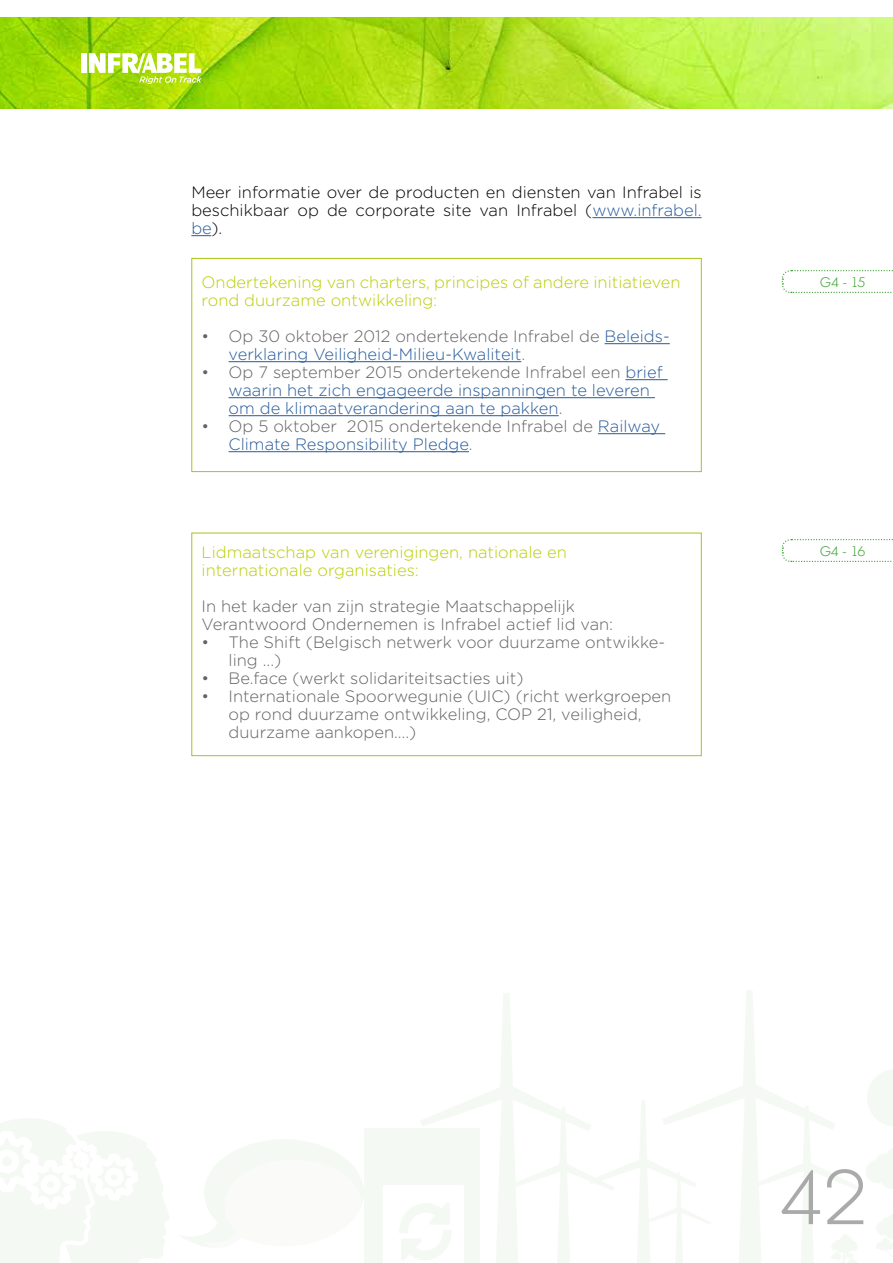
<style>
.page{position:relative;width:893px;height:1263px;background:#fff}
.page>*{position:absolute;margin:0;border:0;box-sizing:border-box;transform-origin:0 0}
.t1{font:300 75px "Montreal";color:#9d9b9c}
.t2{font:300 16.5px/18px "Gotham Rounded";color:#646363}
.t3{font:300 16.5px/18px "Gotham Rounded";color:#275b9b}
.t4{font:300 16.5px/18px "Gotham Rounded";color:#b9ce00}
.t5{font:300 16.5px/18px "Gotham Rounded";color:#000;text-align:justify}
.t6{font:300 13.5px "Montreal";letter-spacing:-.045em;color:#3fa535}
.s1{color:#275b9b}
.s2{color:#646363}
</style>
<div class="page">
<img style="left:0;top:17px;width:893px;height:91px">
<hr style="left:592px;top:217px;width:110px;height:1px;background:#275b9b">
<svg style="left:191px;top:235px;width:20px;height:1px"></svg>
<div style="left:191px;top:258px;width:511px;height:214px;border:1px solid #a5c715"></div>
<hr style="left:605px;top:343px;width:65px;height:1px;background:#275b9b">
<hr style="left:229px;top:361px;width:292px;height:1px;background:#275b9b">
<hr style="left:625px;top:379px;width:43px;height:1px;background:#275b9b">
<hr style="left:229px;top:397px;width:426px;height:1px;background:#275b9b">
<hr style="left:229px;top:415px;width:330px;height:1px;background:#275b9b">
<hr style="left:598px;top:433px;width:67px;height:1px;background:#275b9b">
<hr style="left:229px;top:451px;width:240px;height:1px;background:#275b9b">
<div style="left:191px;top:533px;width:511px;height:223px;border:1px solid #a5c715"></div>
<svg style="left:866px;top:1069px;width:27px;height:119px"></svg>
<svg style="left:876px;top:1214px;width:17px;height:42px"></svg>
<div style="left:364px;top:1128px;width:116px;height:135px;background:#f5f9f3"></div>
<svg style="left:383px;top:991px;width:475px;height:272px"></svg>
<svg style="left:0;top:1119px;width:169px;height:144px"></svg>
<svg style="left:181px;top:1140px;width:183px;height:107px"></svg>
<svg style="left:781px;top:270px;width:112px;height:23px"></svg>
<svg style="left:781px;top:539px;width:112px;height:23px"></svg>
<div style="left:81px;top:53px;width:5px;height:20px;background:#fff"></div>
<svg style="left:89px;top:53px;width:113px;height:31px"></svg>
<p class="t5" style="left:191px;top:182px;width:512px">Meer informatie over de producten en diensten van Infrabel is beschikbaar op de corporate site van Infrabel (<span class="s1">www.infrabel. be</span>).</p>
<p class="t4" style="left:202px;top:272px;width:481px">Ondertekening van charters, principes of andere initiatieven rond duurzame ontwikkeling:</p>
<p class="t3" style="left:229px;top:326px;width:443px;text-indent:-27px"><span class="s2">• Op 30 oktober 2012 ondertekende Infrabel de</span> Beleids&shy;verklaring Veiligheid-Milieu-Kwaliteit<span class="s2">.</span></p>
<p class="t3" style="left:229px;top:362px;width:436px;text-indent:-27px"><span class="s2">• Op 7 september 2015 ondertekende Infrabel een</span> brief waarin het zich engageerde inspanningen te leveren om de klimaatverandering aan te pakken<span class="s2">.</span></p>
<p class="t2" style="left:229px;top:416px;width:433px;text-indent:-27px">• Op 5 oktober 2015 ondertekende Infrabel de <span class="s1">Railway<br>Climate Responsibility Pledge</span>.</p>
<p class="t4" style="left:202px;top:542px;width:367px">Lidmaatschap van verenigingen, nationale en internationale organisaties:</p>
<p class="t2" style="left:202px;top:596px;width:413px">In het kader van zijn strategie Maatschappelijk<br>Verantwoord Ondernemen is Infrabel actief lid van:</p>
<p class="t2" style="left:229px;top:632px;width:438px;text-indent:-27px">• The Shift (Belgisch netwerk voor duurzame ontwikke&shy;ling ...)</p>
<p class="t2" style="left:202px;top:668px;width:323px">• Be.face (werkt solidariteitsacties uit)</p>
<p class="t2" style="left:229px;top:686px;width:444px;text-indent:-27px">• Internationale Spoorwegunie (UIC) (richt werkgroepen op rond duurzame ontwikkeling, COP 21, veiligheid, duurzame aankopen….)</p>
<p class="t6" style="left:820px;top:274px;width:47px">G4 - 15</p>
<p class="t6" style="left:820px;top:543px;width:47px">G4 - 16</p>
<h1 class="t1" style="left:779px;top:1154px;width:89px">42</h1>
</div>
